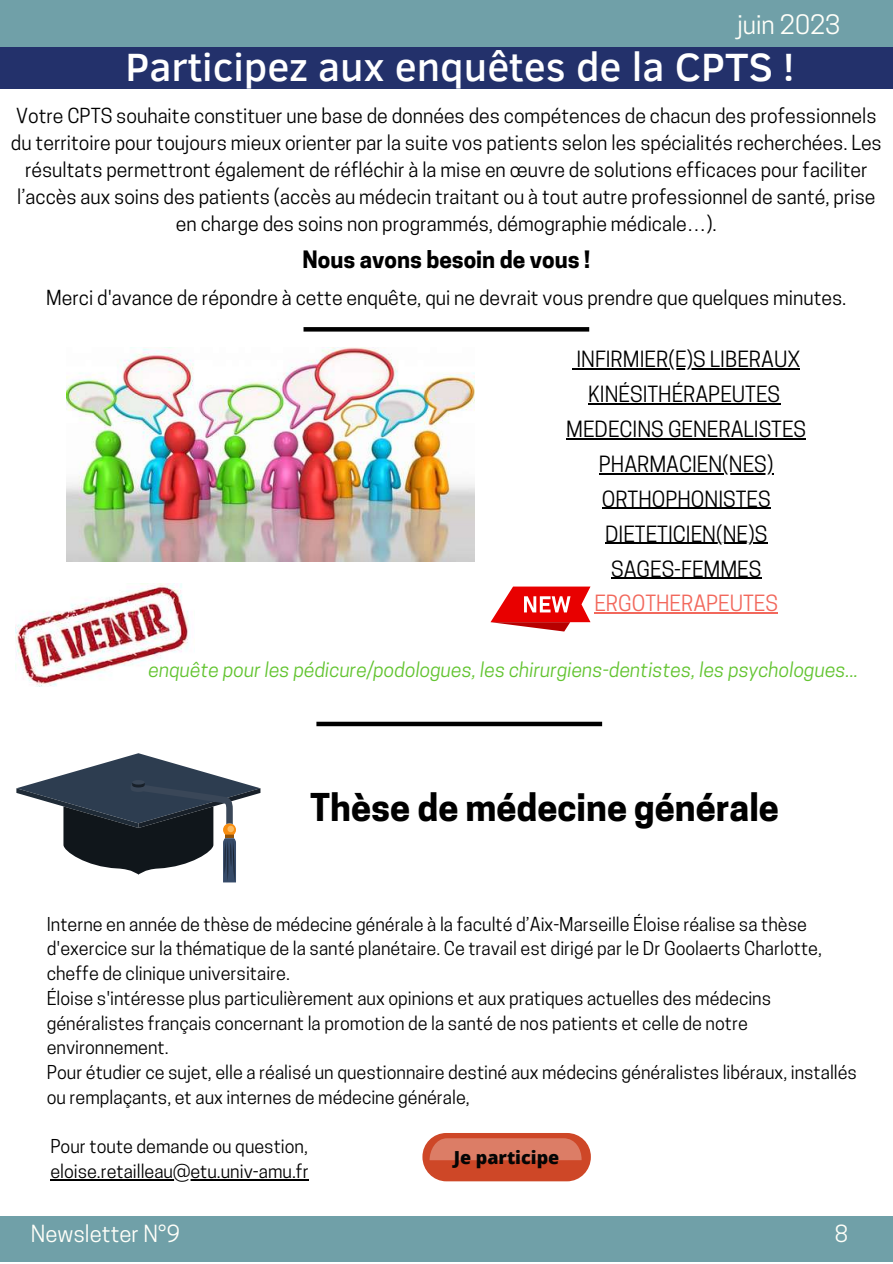
<style>
.page{position:relative;width:893px;height:1264px;background:#fff}
.page>*{position:absolute;margin:0;border:0;box-sizing:border-box;transform-origin:0 0}
.t1{font:500 40.5px "Clear Sans";color:#fff}
.t2{font:700 36px "Cooper Hewitt";color:#000}
.t3{font:25.2px "Cooper Hewitt";color:#fffff9}
.t4{font:700 22.5px "Cooper Hewitt";color:#000}
.t5{font:22.2px "Cooper Hewitt";color:#fffff9}
.t6{font:21px/34.8px "Cooper Hewitt";color:#000;text-align:center}
.t7{font:21px "Cooper Hewitt";color:#f2685c}
.t8{font:19.5px/27px "Cooper Hewitt";color:#000;text-align:center}
.t9{font:italic 19.5px "Cooper Hewitt";color:#63c431}
.t10{font:18px/24.8px "Cooper Hewitt";color:#000}
.t11{font:800 18px "Open Sans";color:#040505}
</style>
<div class="page">
<div style="left:0;top:1216px;width:892px;height:45px;background:#70a0a8"></div>
<div style="left:0;top:0;width:892px;height:49px;background:#70a0a8"></div>
<div style="left:0;top:47px;width:892px;height:42px;background:#23316b"></div>
<img style="left:67px;top:347px;width:407px;height:215px">
<svg style="left:303px;top:327px;width:286px;height:4px"></svg>
<img style="left:16px;top:583px;width:174px;height:103px">
<svg style="left:490px;top:586px;width:100px;height:45px"></svg>
<svg style="left:16px;top:753px;width:244px;height:129px"></svg>
<hr style="left:50px;top:1179px;width:259px;height:1px;background:#000">
<div style="left:422px;top:1132px;width:169px;height:49px;background:#ce4727;border-radius:24px"></div>
<svg style="left:429px;top:1138px;width:152px;height:22px;background:#db7962"></svg>
<div style="left:316px;top:721px;width:286px;height:5px;background:#000"></div>
<hr style="left:576px;top:368px;width:224px;height:1px;background:#000">
<hr style="left:588px;top:403px;width:192px;height:1px;background:#000">
<hr style="left:566px;top:438px;width:240px;height:1px;background:#000">
<hr style="left:599px;top:473px;width:174px;height:1px;background:#000">
<hr style="left:601px;top:508px;width:169px;height:1px;background:#000">
<hr style="left:605px;top:543px;width:162px;height:1px;background:#000">
<hr style="left:611px;top:577px;width:150px;height:1px;background:#000">
<hr style="left:594px;top:612px;width:184px;height:1px;background:#f2685c">
<h3 class="t3" style="left:737px;top:15px;width:104px">juin 2023</h3>
<h1 class="t1" style="left:125px;top:37px;width:670px">Participez aux enquêtes de la CPTS !</h1>
<p class="t8" style="left:11px;top:105px;width:872px">Votre CPTS souhaite constituer une base de données des compétences de chacun des professionnels du territoire pour toujours mieux orienter par la suite vos patients selon les spécialités recherchées. Les résultats permettront également de réfléchir à la mise en œuvre de solutions efficaces pour faciliter l’accès aux soins des patients (accès au médecin traitant ou à tout autre professionnel de santé, prise en charge des soins non programmés, démographie médicale…).</p>
<p class="t4" style="left:302px;top:251px;width:289px">Nous avons besoin de vous !</p>
<p class="t8" style="left:46px;top:286px;width:801px">Merci d'avance de répondre à cette enquête, qui ne devrait vous prendre que quelques minutes.</p>
<p class="t6" style="left:566px;top:345px;width:241px">INFIRMIER(E)S LIBERAUX<br>KINÉSITHÉRAPEUTES<br>MEDECINS GENERALISTES<br>PHARMACIEN(NES)<br>ORTHOPHONISTES<br>DIETETICIEN(NE)S<br>SAGES-FEMMES</p>
<p class="t7" style="left:594px;top:595px;width:185px">ERGOTHERAPEUTES</p>
<p class="t9" style="left:148px;top:662px;width:711px">enquête pour les pédicure/podologues, les chirurgiens-dentistes, les psychologues...</p>
<h2 class="t2" style="left:310px;top:793px;width:470px">Thèse de médecine générale</h2>
<p class="t10" style="left:47px;top:913px;width:811px">Interne en année de thèse de médecine générale à la faculté d’Aix-Marseille Éloise réalise sa thèse d'exercice sur la thématique de la santé planétaire. Ce travail est dirigé par le Dr Goolaerts Charlotte, cheffe de clinique universitaire.<br>Éloise s'intéresse plus particulièrement aux opinions et aux pratiques actuelles des médecins généralistes français concernant la promotion de la santé de nos patients et celle de notre environnement.<br>Pour étudier ce sujet, elle a réalisé un questionnaire destiné aux médecins généralistes libéraux, installés ou remplaçants, et aux internes de médecine générale,</p>
<p class="t10" style="left:50px;top:1136px;width:260px">Pour toute demande ou question, eloise.retailleau@etu.univ-amu.fr</p>
<p class="t11" style="left:453px;top:1144px;width:107px">Je participe</p>
<p class="t5" style="left:31px;top:1225px;width:151px">Newsletter N°9</p>
<p class="t5" style="left:834px;top:1225px;width:15px">8</p>
</div>
